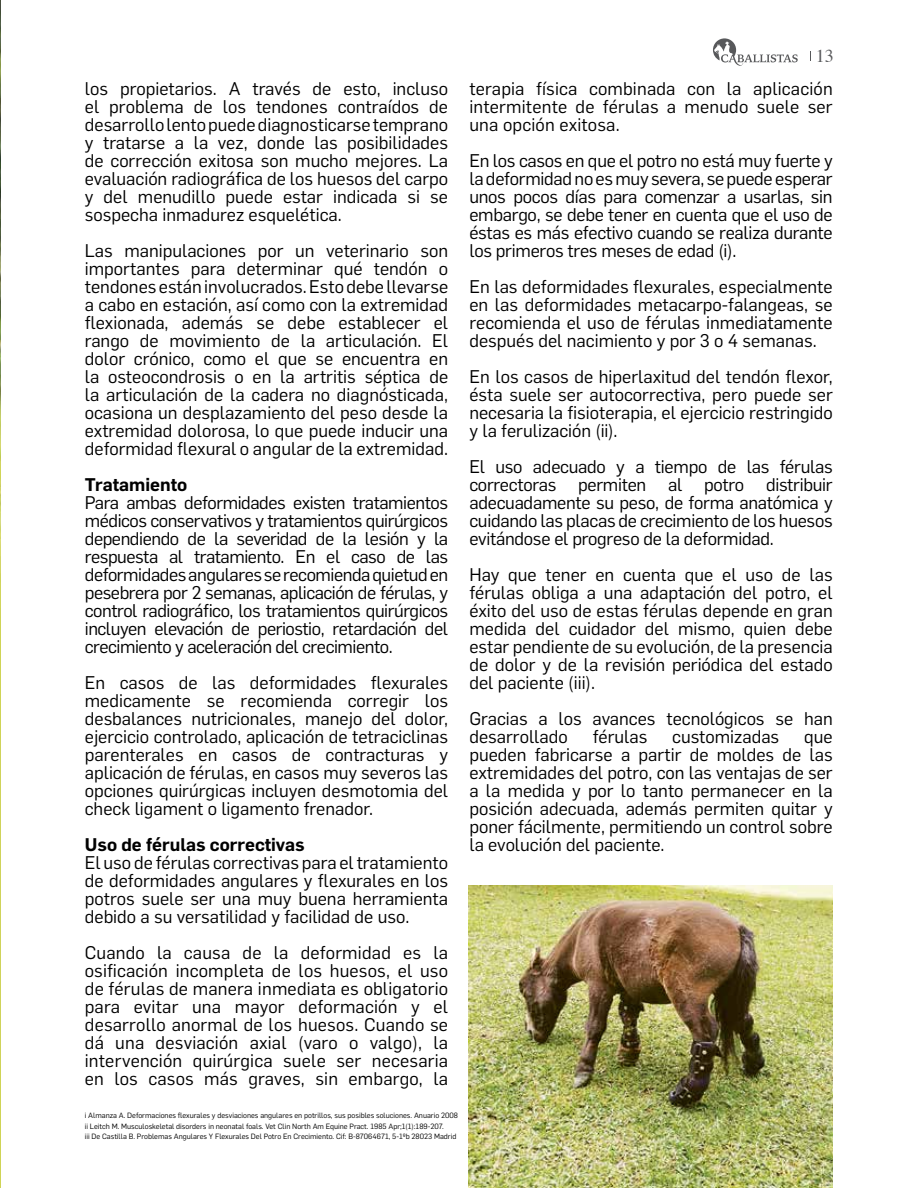
<style>
.page{position:relative;width:918px;height:1188px;background:#fff}
.page>*{position:absolute;margin:0;border:0;box-sizing:border-box;transform-origin:0 0}
.t1{font:18px/18px "Flama";color:#000;text-align:justify}
.t2{font:600 18px "Flama";color:#000}
.t3{font:18px "Times";color:#58595b}
.t4{font:7.5px/10.5px "Flama";color:#000}
</style>
<div class="page">
<img style="left:469px;top:885px;width:364px;height:303px">
<svg style="left:713px;top:38px;width:85px;height:28px"></svg>
<p class="t1" style="left:85px;top:79px;width:365px">los propietarios. A través de esto, incluso el problema de los tendones contraídos de desarrollo lento puede diagnosticarse temprano y tratarse a la vez, donde las posibilidades de corrección exitosa son mucho mejores. La evaluación radiográfica de los huesos del carpo y del menudillo puede estar indicada si se sospecha inmadurez esquelética.</p>
<p class="t1" style="left:85px;top:241px;width:365px">Las manipulaciones por un veterinario son importantes para determinar qué tendón o tendones están involucrados. Esto debe llevarse a cabo en estación, así como con la extremidad flexionada, además se debe establecer el rango de movimiento de la articulación. El dolor crónico, como el que se encuentra en la osteocondrosis o en la artritis séptica de la articulación de la cadera no diagnósticada, ocasiona un desplazamiento del peso desde la extremidad dolorosa, lo que puede inducir una deformidad flexural o angular de la extremidad.</p>
<p class="t2" style="left:85px;top:472px;width:104px">Tratamiento</p>
<p class="t1" style="left:85px;top:493px;width:365px">Para ambas deformidades existen tratamientos médicos conservativos y tratamientos quirúrgicos dependiendo de la severidad de la lesión y la respuesta al tratamiento. En el caso de las deformidades angulares se recomienda quietud en pesebrera por 2 semanas, aplicación de férulas, y control radiográfico, los tratamientos quirúrgicos incluyen elevación de periostio, retardación del crecimiento y aceleración del crecimiento.</p>
<p class="t1" style="left:85px;top:673px;width:365px">En casos de las deformidades flexurales medicamente se recomienda corregir los desbalances nutricionales, manejo del dolor, ejercicio controlado, aplicación de tetraciclinas parenterales en casos de contracturas y aplicación de férulas, en casos muy severos las opciones quirúrgicas incluyen desmotomia del check ligament o ligamento frenador.</p>
<p class="t2" style="left:85px;top:832px;width:221px">Uso de férulas correctivas</p>
<p class="t1" style="left:85px;top:853px;width:365px">El uso de férulas correctivas para el tratamiento de deformidades angulares y flexurales en los potros suele ser una muy buena herramienta debido a su versatilidad y facilidad de uso.</p>
<p class="t1" style="left:85px;top:943px;width:365px">Cuando la causa de la deformidad es la osificación incompleta de los huesos, el uso de férulas de manera inmediata es obligatorio para evitar una mayor deformación y el desarrollo anormal de los huesos. Cuando se dá una desviación axial (varo o valgo), la intervención quirúrgica suele ser necesaria en los casos más graves, sin embargo, la</p>
<p class="t4" style="left:85px;top:1110px;width:375px">i Almanza A. Deformaciones flexurales y desviaciones angulares en potrillos, sus posibles soluciones. Anuario 2008 ii Leitch M. Musculoskeletal disorders in neonatal foals. Vet Clin North Am Equine Pract. 1985 Apr;1(1):189-207.<br>iii De Castilla B. Problemas Angulares Y Flexurales Del Potro En Crecimiento. Cif: B-87064671, 5-1ºb 28023 Madrid</p>
<p class="t3" style="left:816px;top:39px;width:19px">13</p>
<p class="t1" style="left:469px;top:79px;width:365px">terapia física combinada con la aplicación intermitente de férulas a menudo suele ser una opción exitosa.</p>
<p class="t1" style="left:469px;top:151px;width:365px">En los casos en que el potro no está muy fuerte y la deformidad no es muy severa, se puede esperar unos pocos días para comenzar a usarlas, sin embargo, se debe tener en cuenta que el uso de éstas es más efectivo cuando se realiza durante los primeros tres meses de edad (i).</p>
<p class="t1" style="left:469px;top:277px;width:365px">En las deformidades flexurales, especialmente en las deformidades metacarpo-falangeas, se recomienda el uso de férulas inmediatamente después del nacimiento y por 3 o 4 semanas.</p>
<p class="t1" style="left:469px;top:367px;width:365px">En los casos de hiperlaxitud del tendón flexor, ésta suele ser autocorrectiva, pero puede ser necesaria la fisioterapia, el ejercicio restringido y la ferulización (ii).</p>
<p class="t1" style="left:469px;top:457px;width:365px">El uso adecuado y a tiempo de las férulas correctoras permiten al potro distribuir adecuadamente su peso, de forma anatómica y cuidando las placas de crecimiento de los huesos evitándose el progreso de la deformidad.</p>
<p class="t1" style="left:469px;top:565px;width:365px">Hay que tener en cuenta que el uso de las férulas obliga a una adaptación del potro, el éxito del uso de estas férulas depende en gran medida del cuidador del mismo, quien debe estar pendiente de su evolución, de la presencia de dolor y de la revisión periódica del estado del paciente (iii).</p>
<p class="t1" style="left:469px;top:709px;width:365px">Gracias a los avances tecnológicos se han desarrollado</p>
<p class="t1" style="left:593px;top:727px;width:56px">férulas</p>
<p class="t1" style="left:672px;top:727px;width:109px">customizadas</p>
<p class="t1" style="left:469px;top:727px;width:365px;text-indent:335px">que pueden fabricarse a partir de moldes de las extremidades del potro, con las ventajas de ser a la medida y por lo tanto permanecer en la posición adecuada, además permiten quitar y poner fácilmente, permitiendo un control sobre la evolución del paciente.</p>
</div>
